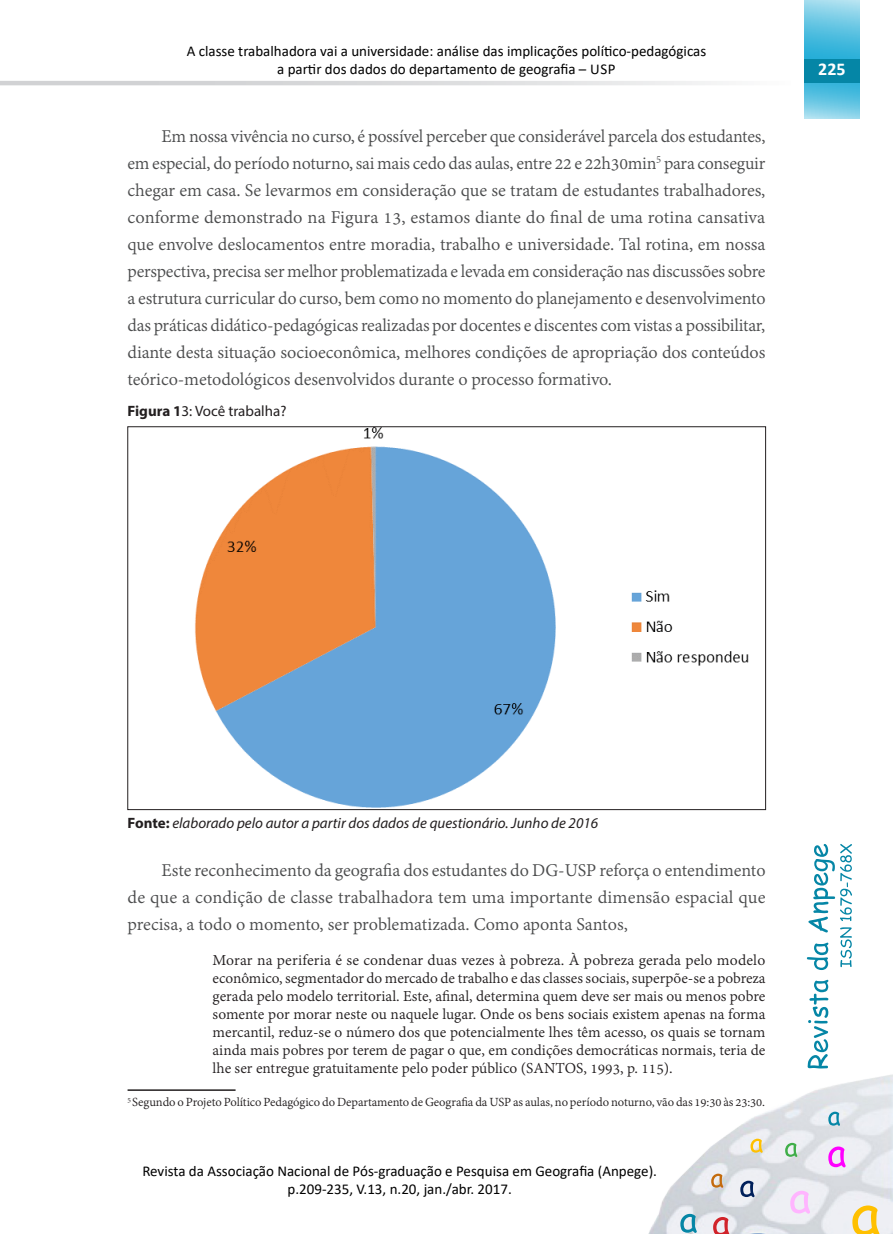
<style>
.page{position:relative;width:893px;height:1234px;background:#fff}
.page>*{position:absolute;margin:0;border:0;box-sizing:border-box;transform-origin:0 0}
.t1{font:19.5px/27px "Adobe Devanagari";letter-spacing:-.005em;color:#4b4c4d;text-align:justify}
.t2{font:700 18px "Calibri";color:#fff}
.t3{font:16.5px/18px "Adobe Devanagari";color:#231f20;text-align:justify}
.t4{font:15px/18px "Calibri";color:#000;text-align:center}
.t5{font:italic 15px "Myriad Pro";color:#231f20}
.t6{font:15px "Myriad Pro";color:#231f20}
.t7{font:13.5px "Adobe Devanagari";letter-spacing:-.005em;color:#231f20}
.s1{font-weight:700}
.s2{font-weight:700;font-style:normal}
</style>
<div class="page">
<svg style="left:0;top:81px;width:723px;height:4px;background:#dbdcdd"></svg>
<svg style="left:804px;top:0;width:55px;height:119px;background:#63c4e2"></svg>
<div style="left:804px;top:59px;width:55px;height:24px;background:#0586a6"></div>
<img style="left:649px;top:1074px;width:244px;height:159px">
<svg style="left:750px;top:1138px;width:13px;height:14px"></svg>
<svg style="left:852px;top:1205px;width:27px;height:28px"></svg>
<svg style="left:680px;top:1213px;width:17px;height:19px"></svg>
<svg style="left:711px;top:1173px;width:12px;height:14px"></svg>
<svg style="left:828px;top:1111px;width:12px;height:14px"></svg>
<svg style="left:828px;top:1146px;width:18px;height:21px"></svg>
<svg style="left:713px;top:1216px;width:16px;height:17px"></svg>
<svg style="left:785px;top:1142px;width:12px;height:14px"></svg>
<svg style="left:740px;top:1180px;width:14px;height:16px"></svg>
<svg style="left:790px;top:1190px;width:20px;height:23px"></svg>
<svg style="left:807px;top:844px;width:45px;height:224px"></svg>
<img style="left:195px;top:428px;width:554px;height:379px">
<hr style="left:128px;top:1089px;width:108px;height:1px;background:#231f20">
<p class="t4" style="left:187px;top:42px;width:521px">A classe trabalhadora vai a universidade: análise das implicações político-pedagógicas a partir dos dados do departamento de geografia – USP</p>
<p class="t1" style="left:128px;top:124px;width:639px;text-indent:34px">Em nossa vivência no curso, é possível perceber que considerável parcela dos estudantes, em especial, do período noturno, sai mais cedo das aulas, entre 22 e 22h30min<sup>5</sup> para conseguir chegar em casa. Se levarmos em consideração que se tratam de estudantes trabalhadores, conforme demonstrado na Figura 13, estamos diante do final de uma rotina cansativa que envolve deslocamentos entre moradia, trabalho e universidade. Tal rotina, em nossa perspectiva, precisa ser melhor problematizada e levada em consideração nas discussões sobre a estrutura curricular do curso, bem como no momento do planejamento e desenvolvimento das práticas didático-pedagógicas realizadas por docentes e discentes com vistas a possibilitar, diante desta situação socioeconômica, melhores condições de apropriação dos conteúdos teórico-metodológicos desenvolvidos durante o processo formativo.</p>
<p class="t6" style="left:128px;top:401px;width:160px"><span class="s1">Figura 1</span>3: Você trabalha?</p>
<p class="t2" style="left:818px;top:57px;width:29px">225</p>
<p class="t5" style="left:128px;top:813px;width:472px"><span class="s2">Fonte:</span> elaborado pelo autor a partir dos dados de questionário. Junho de 2016</p>
<p class="t1" style="left:128px;top:858px;width:639px;text-indent:34px">Este reconhecimento da geografia dos estudantes do DG-USP reforça o entendimento de que a condição de classe trabalhadora tem uma importante dimensão espacial que precisa, a todo o momento, ser problematizada. Como aponta Santos,</p>
<p class="t3" style="left:213px;top:952px;width:554px">Morar na periferia é se condenar duas vezes à pobreza. À pobreza gerada pelo modelo econômico, segmentador do mercado de trabalho e das classes sociais, superpõe-se a pobreza gerada pelo modelo territorial. Este, afinal, determina quem deve ser mais ou menos pobre somente por morar neste ou naquele lugar. Onde os bens sociais existem apenas na forma mercantil, reduz-se o número dos que potencialmente lhes têm acesso, os quais se tornam ainda mais pobres por terem de pagar o que, em condições democráticas normais, teria de lhe ser entregue gratuitamente pelo poder público (SANTOS, 1993, p. 115).</p>
<p class="t7" style="left:128px;top:1094px;width:639px"><sup>5</sup> Segundo o Projeto Político Pedagógico do Departamento de Geografia da USP as aulas, no período noturno, vão das 19:30 às 23:30.</p>
<p class="t4" style="left:142px;top:1161px;width:516px">Revista da Associação Nacional de Pós-graduação e Pesquisa em Geografia (Anpege). p.209-235, V.13, n.20, jan./abr. 2017.</p>
</div>
